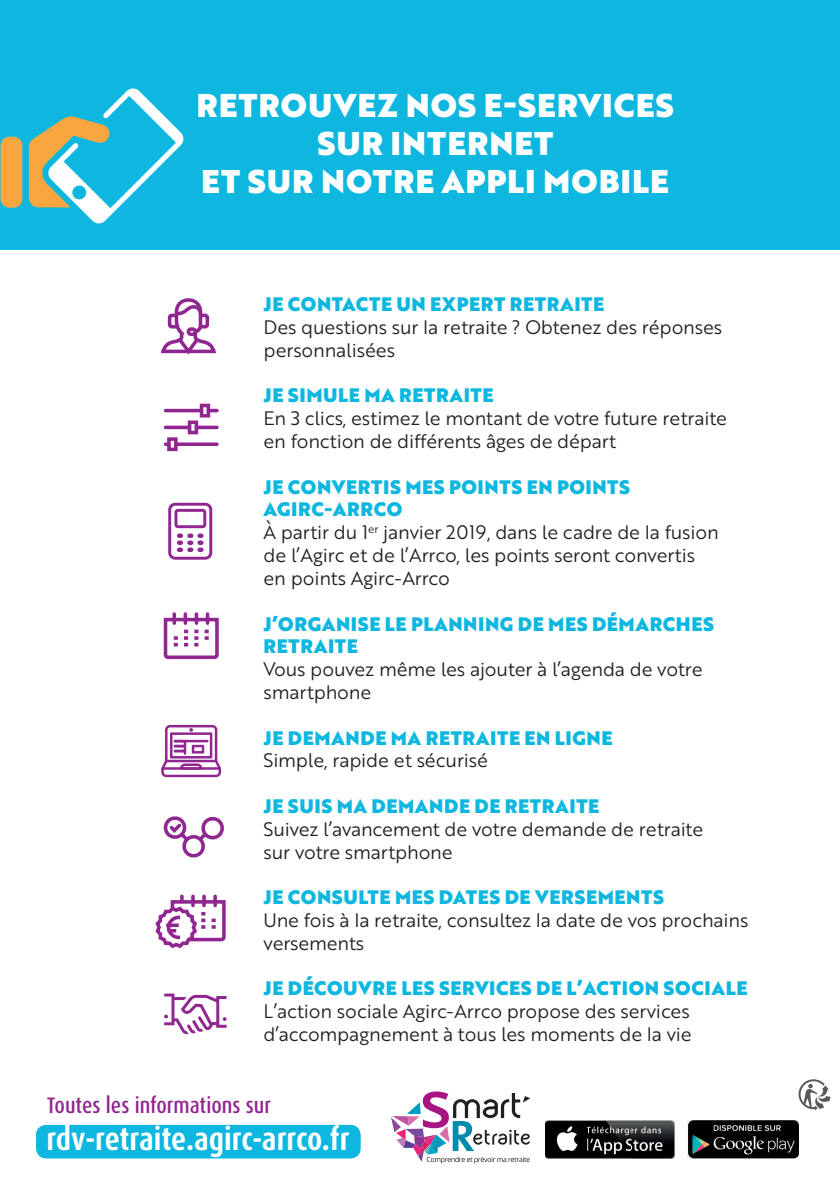
<style>
.page{position:relative;width:840px;height:1191px;background:#fff}
.page>*{position:absolute;margin:0;border:0;box-sizing:border-box;transform-origin:0 0}
.t1{font:32px "Brother 1816 Black";letter-spacing:.03em;color:#fff}
.t2{font:700 condensed 32px "Dax OT";color:#fff}
.t3{font:500 condensed 22.4px "Dax OT";color:#90268f}
.t4{font:19px/22.8px "Brother 1816 Book";letter-spacing:-.01em;color:#231f20}
.t5{font:19px "Brother 1816 Black";letter-spacing:.03em;color:#0db7df}
</style>
<div class="page">
<div style="left:0;top:0;width:839px;height:249px;background:#0db7df"></div>
<svg style="left:391px;top:1091px;width:139px;height:72px"></svg>
<img style="left:545px;top:1120px;width:129px;height:38px">
<img style="left:687px;top:1120px;width:111px;height:38px">
<svg style="left:163px;top:614px;width:56px;height:46px"></svg>
<div style="left:200px;top:404px;width:10px;height:13px;border:4px solid #90268f"></div>
<div style="left:167px;top:437px;width:10px;height:14px;border:4px solid #90268f"></div>
<div style="left:188px;top:420px;width:10px;height:14px;border:4px solid #90268f"></div>
<hr style="left:165px;top:409px;width:36px;height:3px;background:#90268f">
<svg style="left:208px;top:409px;width:9px;height:3px"></svg>
<svg style="left:165px;top:425px;width:24px;height:4px"></svg>
<svg style="left:196px;top:425px;width:21px;height:4px"></svg>
<svg style="left:165px;top:442px;width:4px;height:4px"></svg>
<svg style="left:176px;top:442px;width:41px;height:4px"></svg>
<svg style="left:155px;top:896px;width:71px;height:53px"></svg>
<svg style="left:164px;top:993px;width:62px;height:41px"></svg>
<svg style="left:161px;top:298px;width:55px;height:57px"></svg>
<svg style="left:161px;top:725px;width:60px;height:52px"></svg>
<svg style="left:163px;top:816px;width:61px;height:42px"></svg>
<svg style="left:29px;top:88px;width:155px;height:136px"></svg>
<div style="left:1px;top:137px;width:21px;height:71px;background:#faa63f;border-radius:9px"></div>
<svg style="left:168px;top:503px;width:44px;height:56px"></svg>
<div style="left:36px;top:1124px;width:324px;height:34px;background:#0db7df;border-radius:10px"></div>
<svg style="left:798px;top:1079px;width:32px;height:30px"></svg>
<h1 class="t1" style="left:196px;top:80px;width:478px">RETROUVEZ NOS E-SERVICES</h1>
<h1 class="t1" style="left:317px;top:118px;width:237px">SUR INTERNET</h1>
<h1 class="t1" style="left:201px;top:156px;width:282px">ET SUR NOTRE APPLI</h1>
<h1 class="t1" style="left:543px;top:156px;width:127px">MOBILE</h1>
<p class="t5" style="left:263px;top:290px;width:330px">JE CONTACTE UN EXPERT RETRAITE</p>
<p class="t4" style="left:263px;top:315px;width:460px">Des questions sur la retraite ? Obtenez des réponses personnalisées</p>
<p class="t5" style="left:263px;top:381px;width:219px">JE SIMULE MA RETRAITE</p>
<p class="t4" style="left:263px;top:406px;width:464px">En 3 clics, estimez le montant de votre future retraite en fonction de différents âges de départ</p>
<p class="t5" style="left:263px;top:472px;width:234px">JE CONVERTIS MES POINTS</p>
<p class="t5" style="left:526px;top:472px;width:105px">EN POINTS</p>
<p class="t5" style="left:263px;top:495px;width:140px">AGIRC-ARRCO</p>
<p class="t4" style="left:263px;top:520px;width:456px">à partir du 1<sup>er</sup> janvier 2019, dans le cadre de la fusion de l’Agirc et de l’Arrco, les points seront convertis en points Agirc-Arrco</p>
<p class="t5" style="left:263px;top:609px;width:59px">J’ORGAN</p>
<p class="t5" style="left:351px;top:609px;width:99px">ISE LE PLANN</p>
<p class="t5" style="left:478px;top:609px;width:225px">ING DE MES DÉMARCHES</p>
<p class="t5" style="left:263px;top:632px;width:84px">RETRAITE</p>
<p class="t4" style="left:263px;top:657px;width:440px">Vous pouvez même les ajouter à l’agenda de votre smartphone</p>
<p class="t5" style="left:263px;top:723px;width:323px">JE DEMAN DE MA RETRAITE EN LIGNE</p>
<p class="t4" style="left:263px;top:748px;width:226px">Simple, rapide et sécurisé</p>
<p class="t5" style="left:263px;top:791px;width:325px">JE SUIS MA DEMAN DE DE RETRAITE</p>
<p class="t4" style="left:263px;top:817px;width:441px">Suivez l’avancement de votre demande de retraite sur votre smartphone</p>
<p class="t5" style="left:263px;top:882px;width:189px">JE CONSULTE MES DATE</p>
<p class="t5" style="left:489px;top:882px;width:138px">S DE VERSEMENTS</p>
<p class="t4" style="left:263px;top:908px;width:486px">Une fois à la retraite, consultez la date de vos prochains versements</p>
<p class="t5" style="left:263px;top:974px;width:245px">JE DÉCOUVRE LES SERVICES</p>
<p class="t5" style="left:536px;top:974px;width:142px">DE L’ACTION SOC</p>
<p class="t5" style="left:704px;top:974px;width:43px">IALE</p>
<p class="t4" style="left:263px;top:999px;width:429px">L’action sociale Agirc-Arrco propose des services d’accompagnement à tous les moments de la vie</p>
<p class="t3" style="left:47px;top:1091px;width:225px">Toutes les informations sur</p>
<h1 class="t2" style="left:46px;top:1118px;width:304px">rdv-retraite.agirc-arrco.fr</h1>
</div>
